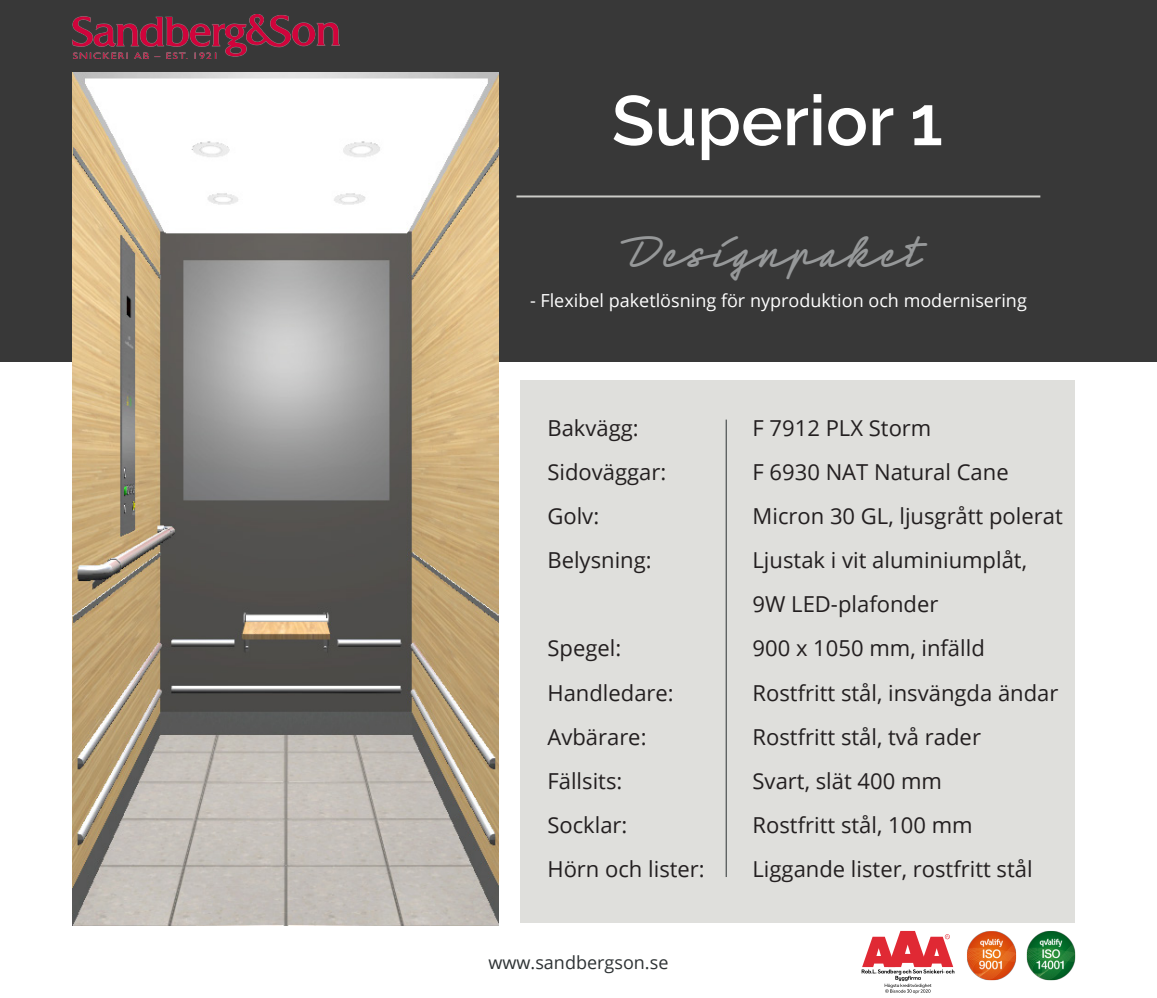
<style>
.page{position:relative;width:1157px;height:998px;background:#fff}
.page>*{position:absolute;margin:0;border:0;box-sizing:border-box;transform-origin:0 0}
.t1{font:600 70px "Raleway";color:#fff}
.t2{font:700 48px "Neonoir";color:#969899}
.t3{font:22px/44px "Open Sans";color:#231f20}
.t4{font:18px "Open Sans";color:#fff}
.t5{font:18px "Open Sans";color:#2d3234}
</style>
<div class="page">
<div style="left:0;top:0;width:1157px;height:361px;background:#383838"></div>
<img style="left:72px;top:72px;width:426px;height:853px">
<div style="left:520px;top:380px;width:554px;height:542px;background:#dfdfdc"></div>
<img style="left:72px;top:14px;width:267px;height:44px">
<hr style="left:516px;top:195px;width:524px;height:2px;background:#cbcbc7">
<hr style="left:726px;top:420px;width:1px;height:457px;background:#2d3234">
<img style="left:967px;top:931px;width:109px;height:50px">
<svg style="left:861px;top:931px;width:93px;height:63px"></svg>
<p class="t1" style="left:611px;top:80px;width:333px">Superior 1</p>
<p class="t2" style="left:628px;top:221px;width:302px">Designpaket</p>
<p class="t4" style="left:530px;top:288px;width:498px">- Flexibel paketlösning för nyproduktion och modernisering</p>
<p class="t3" style="left:547px;top:406px;width:93px">Bakvägg:</p>
<p class="t3" style="left:547px;top:450px;width:120px">Sidoväggar:</p>
<p class="t3" style="left:547px;top:494px;width:53px">Golv:</p>
<p class="t3" style="left:547px;top:538px;width:106px">Belysning:</p>
<p class="t3" style="left:547px;top:626px;width:75px">Spegel:</p>
<p class="t3" style="left:547px;top:670px;width:128px">Handledare:</p>
<p class="t3" style="left:547px;top:714px;width:101px">Avbärare:</p>
<p class="t3" style="left:547px;top:758px;width:76px">Fällsits:</p>
<p class="t3" style="left:547px;top:802px;width:82px">Socklar:</p>
<p class="t3" style="left:547px;top:846px;width:159px">Hörn och lister:</p>
<p class="t5" style="left:488px;top:950px;width:181px">www.sandbergson.se</p>
<p class="t3" style="left:752px;top:406px;width:180px">F 7912 PLX Storm</p>
<p class="t3" style="left:752px;top:450px;width:258px">F 6930 NAT Natural Cane</p>
<p class="t3" style="left:752px;top:494px;width:312px">Micron 30 GL, ljusgrått polerat</p>
<p class="t3" style="left:752px;top:538px;width:276px">Ljustak i vit aluminiumplåt,<br>9W LED-plafonder</p>
<p class="t3" style="left:752px;top:626px;width:234px">900 x 1050 mm, infälld</p>
<p class="t3" style="left:752px;top:670px;width:307px">Rostfritt stål, insvängda ändar</p>
<p class="t3" style="left:752px;top:714px;width:230px">Rostfritt stål, två rader</p>
<p class="t3" style="left:752px;top:758px;width:191px">Svart, slät 400 mm</p>
<p class="t3" style="left:752px;top:802px;width:221px">Rostfritt stål, 100 mm</p>
<p class="t3" style="left:752px;top:846px;width:282px">Liggande lister, rostfritt stål</p>
</div>
